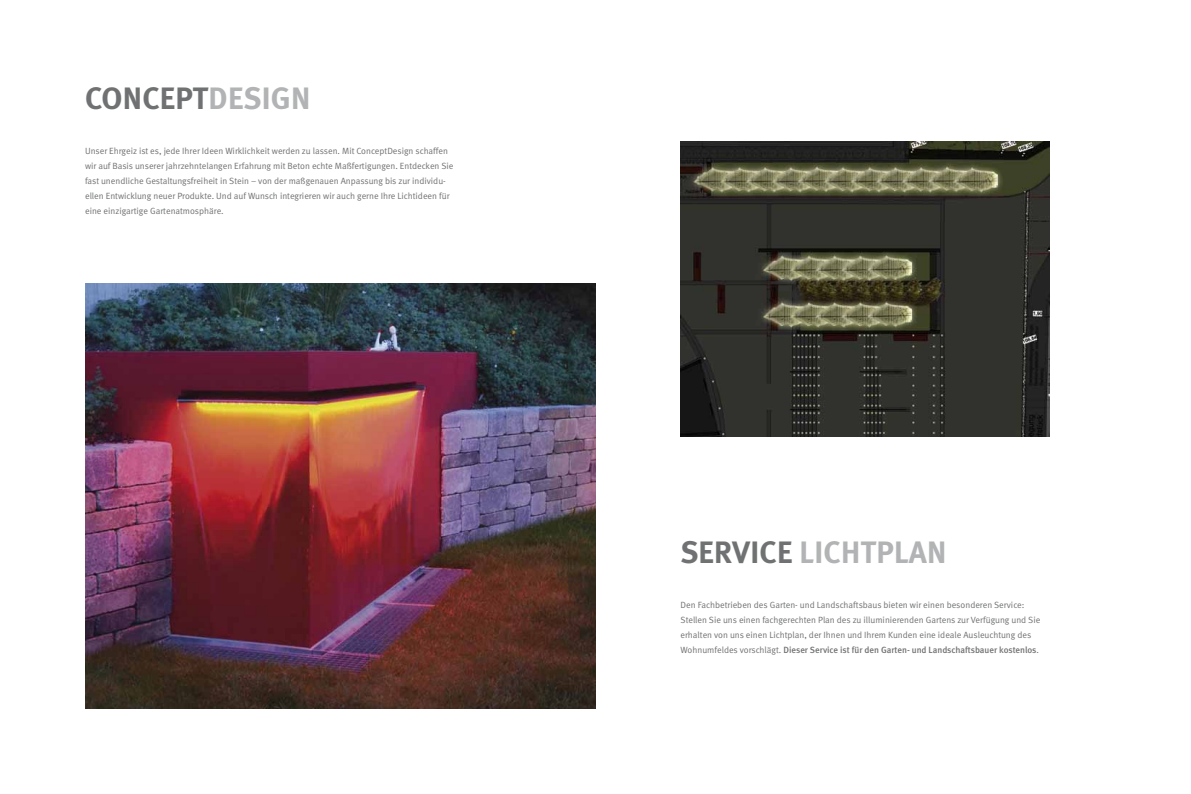
<style>
.page{position:relative;width:1191px;height:794px;background:#fff}
.page>*{position:absolute;margin:0;border:0;box-sizing:border-box;transform-origin:0 0}
.t1{font:700 30.9px "Meta";letter-spacing:.01em;color:#b1b3b4}
.t2{font:700 30.9px "Meta";letter-spacing:.01em;color:#707172}
.t3{font:9px/15px "Meta Normal";color:#707172}
.t4{font:500 9px "Meta";color:#707172}
.s1{color:#b1b3b4}
.s2{color:#707172}
.s3{font-family:"Meta Normal";font-weight:400}
</style>
<div class="page">
<img style="left:680px;top:142px;width:369px;height:295px">
<img style="left:85px;top:283px;width:510px;height:426px">
<h1 class="t2" style="left:85px;top:80px;width:227px">CONCEPT<span class="s1">DESIGN</span></h1>
<p class="t3" style="left:85px;top:144px;width:370px">Unser Ehrgeiz ist es, jede Ihrer Ideen Wirklichkeit werden zu lassen. Mit ConceptDesign schaffen wir auf Basis unserer jahrzehntelangen Erfahrung mit Beton echte Maßfertigungen. Entdecken Sie fast unendliche Gestaltungsfreiheit in Stein – von der maßgenauen Anpassung bis zur individu&shy;ellen Entwicklung neuer Produkte. Und auf Wunsch integrieren wir auch gerne Ihre Lichtideen für eine einzigartige Gartenatmosphäre.</p>
<h1 class="t1" style="left:680px;top:533px;width:267px"><span class="s2">SERVICE</span> LICHTPLAN</h1>
<p class="t3" style="left:680px;top:597px;width:361px">Den Fachbetrieben des Garten- und Landschaftsbaus bieten wir einen besonderen Service:<br>Stellen Sie uns einen fachgerechten Plan des zu illuminierenden Gartens zur Verfügung und Sie erhalten von uns einen Lichtplan, der Ihnen und Ihrem Kunden eine ideale Ausleuchtung des</p>
<p class="t4" style="left:680px;top:644px;width:360px"><span class="s3">Wohnumfeldes vorschlägt.</span> Dieser Service ist für den Garten- und Landschaftsbauer kostenlos<span class="s3">.</span></p>
</div>
